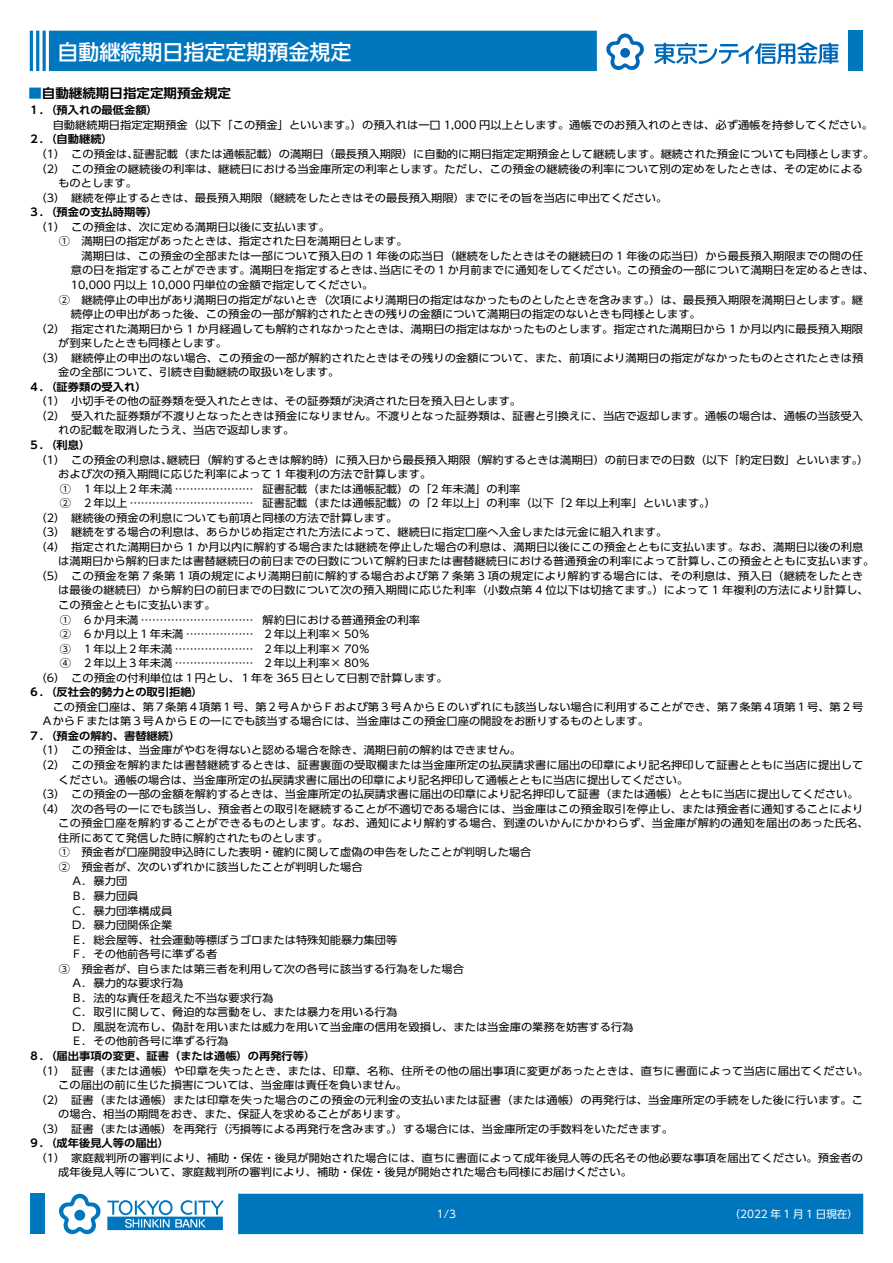
<style>
.page{position:relative;width:893px;height:1263px;background:#fff}
.page>*{position:absolute;margin:0;border:0;box-sizing:border-box;transform-origin:0 0}
.t1{font:500 21px "UD Shin Go Pr 6 N";color:#fff}
.t2{font:700 12.9px "UD Shin Go Pr 6 N De";color:#000;scale:1.05 1}
.t3{font:10.65px/14.5px "UD Shin Go Pr 6 N";color:#000;scale:1.05 1}
.t4{font:700 10.65px "UD Shin Go Pr 6 N De";color:#000;scale:1.05 1}
.t5{font:10.5px "UD Shin Go Pr 6 N";color:#fff}
.s1{color:#0076bf}
</style>
<div class="page">
<div style="left:238px;top:1194px;width:625px;height:40px;background:#0076bf"></div>
<div style="left:30px;top:1194px;width:15px;height:40px;background:#0076bf"></div>
<div style="left:49px;top:31px;width:548px;height:40px;background:#0076bf"></div>
<hr style="left:30px;top:31px;width:3px;height:40px;background:#0076bf">
<hr style="left:36px;top:31px;width:3px;height:40px;background:#0076bf">
<hr style="left:43px;top:31px;width:3px;height:40px;background:#0076bf">
<div style="left:848px;top:31px;width:15px;height:40px;background:#0076bf"></div>
<svg style="left:606px;top:33px;width:38px;height:37px"></svg>
<svg style="left:654px;top:42px;width:185px;height:22px"></svg>
<svg style="left:107px;top:1200px;width:117px;height:30px"></svg>
<svg style="left:59px;top:1194px;width:42px;height:40px"></svg>
<h1 class="t1" style="left:57px;top:35px;width:295px">自動継続期日指定定期預金規定</h1>
<p class="t2" style="left:28px;top:82px;width:194px"><span class="s1">■</span>自動継続期日指定定期預金規定</p>
<p class="t4" style="left:45px;top:102px;width:109px">（預入れの最低金額(</p>
<p class="t4" style="left:28px;top:102px;width:23px">１．</p>
<p class="t4" style="left:28px;top:131px;width:23px">２．</p>
<p class="t3" style="left:53px;top:117px;width:783px">自動継続期日指定定期預金（以下「この預金」といいます。）の預入れは一口 1,000 円以上とします。通帳でのお預入れのときは、必ず通帳を持参してください。</p>
<p class="t4" style="left:45px;top:131px;width:66px">（自動継続(</p>
<p class="t3" style="left:36px;top:146px;width:100px">（1）　この預金は、</p>
<p class="t3" style="left:36px;top:161px;width:790px">（2）　この預金の継続後の利率は、継続日における当金庫所定の利率とします。ただし、この預金の継続後の利率について別の定めをしたときは、その定めによる</p>
<p class="t3" style="left:58px;top:175px;width:76px">ものとします。</p>
<p class="t3" style="left:36px;top:190px;width:603px">（3）　継続を停止するときは、最長預入期限（継続をしたときはその最長預入期限）までにその旨を当店に申出てください。</p>
<p class="t4" style="left:45px;top:203px;width:109px">（預金の支払時期等(</p>
<p class="t3" style="left:133px;top:146px;width:708px">証書記載（または通帳記載）の満期日（最長預入期限）に自動的に期日指定定期預金として継続します。継続された預金についても同様とします。</p>
<p class="t4" style="left:28px;top:203px;width:23px">３．</p>
<p class="t3" style="left:36px;top:219px;width:282px">（1）　この預金は、次に定める満期日以後に支払います。</p>
<p class="t3" style="left:59px;top:234px;width:334px">①　満期日の指定があったときは、指定された日を満期日とします。</p>
<p class="t3" style="left:59px;top:248px;width:768px">　　満期日は、この預金の全部または一部について預入日の 1 年後の応当日（継続をしたときはその継続日の 1 年後の応当日）から最長預入期限までの間の任</p>
<p class="t3" style="left:379px;top:263px;width:473px">当店にその 1 か月前までに通知をしてください。この預金の一部について満期日を定めるときは、</p>
<p class="t3" style="left:71px;top:263px;width:301px">意の日を指定することができます。満期日を指定するときは、</p>
<p class="t3" style="left:71px;top:277px;width:290px">10,000 円以上 10,000 円単位の金額で指定してください。</p>
<p class="t3" style="left:59px;top:292px;width:767px">②　継続停止の申出があり満期日の指定がないとき（次項により満期日の指定はなかったものとしたときを含みます。）は、最長預入期限を満期日とします。継</p>
<p class="t3" style="left:71px;top:306px;width:601px">続停止の申出があった後、この預金の一部が解約されたときの残りの金額について満期日の指定のないときも同様とします。</p>
<p class="t3" style="left:36px;top:321px;width:790px">（2）　指定された満期日から 1 か月経過しても解約されなかったときは、満期日の指定はなかったものとします。指定された満期日から 1 か月以内に最長預入期限</p>
<p class="t3" style="left:58px;top:335px;width:162px">が到来したときも同様とします。</p>
<p class="t3" style="left:36px;top:350px;width:790px">（3）　継続停止の申出のない場合、この預金の一部が解約されたときはその残りの金額について、また、前項により満期日の指定がなかったものとされたときは預</p>
<p class="t3" style="left:58px;top:365px;width:269px">金の全部について、引続き自動継続の取扱いをします。</p>
<p class="t4" style="left:45px;top:378px;width:98px">（証券類の受入れ(</p>
<p class="t4" style="left:28px;top:378px;width:23px">４．</p>
<p class="t3" style="left:36px;top:394px;width:464px">（1）　小切手その他の証券類を受入れたときは、その証券類が決済された日を預入日とします。</p>
<p class="t3" style="left:36px;top:408px;width:790px">（2）　受入れた証券類が不渡りとなったときは預金になりません。不渡りとなった証券類は、証書と引換えに、当店で返却します。通帳の場合は、通帳の当該受入</p>
<p class="t3" style="left:58px;top:423px;width:226px">れの記載を取消したうえ、当店で返却します。</p>
<p class="t4" style="left:45px;top:436px;width:44px">（利息(</p>
<p class="t4" style="left:28px;top:436px;width:23px">５．</p>
<p class="t3" style="left:167px;top:452px;width:670px">継続日（解約するときは解約時）に預入日から最長預入期限（解約するときは満期日）の前日までの日数（以下「約定日数」といいます (。</p>
<p class="t3" style="left:36px;top:452px;width:132px">（1）　この預金の利息は、</p>
<p class="t3" style="left:58px;top:466px;width:357px">および次の預入期間に応じた利率によって 1 年複利の方法で計算します。</p>
<p class="t3" style="left:262px;top:481px;width:247px">証書記載（または通帳記載）の「2 年未満」の利率</p>
<p class="t3" style="left:60px;top:481px;width:186px">①　１年以上２年未満……………………</p>
<p class="t3" style="left:262px;top:495px;width:434px">証書記載（または通帳記載）の「2 年以上」の利率（以下「2 年以上利率」といいます (。</p>
<p class="t3" style="left:60px;top:495px;width:186px">②　２年以上………………………………</p>
<p class="t3" style="left:36px;top:510px;width:346px">（2）　継続後の預金の利息についても前項と同様の方法で計算します。</p>
<p class="t3" style="left:36px;top:525px;width:603px">（3）　継続をする場合の利息は、あらかじめ指定された方法によって、継続日に指定口座へ入金しまたは元金に組入れます。</p>
<p class="t3" style="left:36px;top:539px;width:790px">（4）　指定された満期日から 1 か月以内に解約する場合または継続を停止した場合の利息は、満期日以後にこの預金とともに支払います。なお、満期日以後の利息</p>
<p class="t3" style="left:717px;top:554px;width:151px">この預金とともに支払います。</p>
<p class="t3" style="left:58px;top:554px;width:634px">は満期日から解約日または書替継続日の前日までの日数について解約日または書替継続日における普通預金の利率によって計算し、</p>
<p class="t3" style="left:36px;top:568px;width:790px">（5）　この預金を第 7 条第 1 項の規定により満期日前に解約する場合および第 7 条第 3 項の規定により解約する場合には、その利息は、預入日（継続をしたとき</p>
<p class="t3" style="left:58px;top:583px;width:773px">は最後の継続日）から解約日の前日までの日数について次の預入期間に応じた利率（小数点第 4 位以下は切捨てます。）によって 1 年複利の方法により計算し、</p>
<p class="t3" style="left:58px;top:597px;width:151px">この預金とともに支払います。</p>
<p class="t3" style="left:262px;top:612px;width:151px">解約日における普通預金の利率</p>
<p class="t3" style="left:60px;top:612px;width:186px">①　６か月未満……………………………</p>
<p class="t3" style="left:60px;top:626px;width:186px">②　６か月以上１年未満…………………</p>
<p class="t3" style="left:60px;top:641px;width:186px">③　１年以上２年未満……………………</p>
<p class="t3" style="left:262px;top:626px;width:104px">２年以上利率× 50％</p>
<p class="t3" style="left:262px;top:641px;width:104px">２年以上利率× 70％</p>
<p class="t3" style="left:36px;top:655px;width:394px;text-indent:24px">④　２年以上３年未満……………………<br>（6）　この預金の付利単位は１円とし、１年を 365 日として日割で計算します。</p>
<p class="t4" style="left:45px;top:683px;width:151px">（反社会的勢力との取引拒絶(</p>
<p class="t3" style="left:262px;top:655px;width:104px">２年以上利率× 80％</p>
<p class="t4" style="left:28px;top:683px;width:23px">６．</p>
<p class="t3" style="left:41px;top:699px;width:784px;text-indent:11px">この預金口座は、第７条第４項第１号、第２号ＡからＦおよび第３号ＡからＥのいずれにも該当しない場合に利用することができ、第７条第４項第１号、第２号<br>ＡからＦまたは第３号ＡからＥの一にでも該当する場合には、当金庫はこの預金口座の開設をお断りするものとします。</p>
<p class="t4" style="left:45px;top:727px;width:130px">（預金の解約、書替継続(</p>
<p class="t4" style="left:28px;top:727px;width:23px">７．</p>
<p class="t3" style="left:36px;top:743px;width:464px">（1）　この預金は、当金庫がやむを得ないと認める場合を除き、満期日前の解約はできません。</p>
<p class="t3" style="left:36px;top:757px;width:790px">（2）　この預金を解約または書替継続するときは、証書裏面の受取欄または当金庫所定の払戻請求書に届出の印章により記名押印して証書とともに当店に提出して</p>
<p class="t3" style="left:58px;top:772px;width:601px">ください。通帳の場合は、当金庫所定の払戻請求書に届出の印章により記名押印して通帳とともに当店に提出してください。</p>
<p class="t3" style="left:36px;top:786px;width:785px">（3）　この預金の一部の金額を解約するときは、当金庫所定の払戻請求書に届出の印章により記名押印して証書（または通帳）とともに当店に提出してください。</p>
<p class="t3" style="left:36px;top:801px;width:790px">（4）　次の各号の一にでも該当し、預金者との取引を継続することが不適切である場合には、当金庫はこの預金取引を停止し、または預金者に通知することにより</p>
<p class="t3" style="left:58px;top:815px;width:773px">この預金口座を解約することができるものとします。なお、通知により解約する場合、到達のいかんにかかわらず、当金庫が解約の通知を届出のあった氏名、</p>
<p class="t3" style="left:58px;top:830px;width:259px">住所にあてて発信した時に解約されたものとします。</p>
<p class="t3" style="left:59px;top:845px;width:452px">①　預金者が口座開設申込時にした表明・確約に関して虚偽の申告をしたことが判明した場合</p>
<p class="t3" style="left:59px;top:859px;width:291px">②　預金者が、次のいずれかに該当したことが判明した場合</p>
<p class="t3" style="left:71px;top:874px;width:55px">Ａ．暴力団</p>
<p class="t3" style="left:71px;top:888px;width:66px">Ｂ．暴力団員</p>
<p class="t3" style="left:71px;top:903px;width:98px">Ｃ．暴力団準構成員</p>
<p class="t3" style="left:71px;top:917px;width:98px">Ｄ．暴力団関係企業</p>
<p class="t3" style="left:71px;top:932px;width:312px">Ｅ．総会屋等、社会運動等標ぼうゴロまたは特殊知能暴力集団等</p>
<p class="t3" style="left:71px;top:946px;width:141px">Ｆ．その他前各号に準ずる者</p>
<p class="t3" style="left:59px;top:961px;width:387px">③　預金者が、自らまたは第三者を利用して次の各号に該当する行為をした場合</p>
<p class="t3" style="left:71px;top:975px;width:109px">Ａ．暴力的な要求行為</p>
<p class="t3" style="left:71px;top:990px;width:194px">Ｂ．法的な責任を超えた不当な要求行為</p>
<p class="t3" style="left:71px;top:1005px;width:312px">Ｃ．取引に関して、脅迫的な言動をし、または暴力を用いる行為</p>
<p class="t3" style="left:71px;top:1019px;width:537px">Ｄ．風説を流布し、偽計を用いまたは威力を用いて当金庫の信用を毀損し、または当金庫の業務を妨害する行為</p>
<p class="t3" style="left:71px;top:1034px;width:151px">Ｅ．その他前各号に準ずる行為</p>
<p class="t4" style="left:45px;top:1047px;width:259px">（届出事項の変更、証書（または通帳）の再発行等(</p>
<p class="t4" style="left:28px;top:1047px;width:23px">８．</p>
<p class="t3" style="left:36px;top:1063px;width:795px">（1）　証書（または通帳）や印章を失ったとき、または、印章、名称、住所その他の届出事項に変更があったときは、直ちに書面によって当店に届出てください。</p>
<p class="t3" style="left:58px;top:1077px;width:334px">この届出の前に生じた損害については、当金庫は責任を負いません。</p>
<p class="t3" style="left:36px;top:1092px;width:790px">（2）　証書（または通帳）または印章を失った場合のこの預金の元利金の支払いまたは証書（または通帳）の再発行は、当金庫所定の手続をした後に行います。こ</p>
<p class="t3" style="left:58px;top:1106px;width:334px">の場合、相当の期間をおき、また、保証人を求めることがあります。</p>
<p class="t3" style="left:36px;top:1121px;width:609px">（3）　証書（または通帳）を再発行（汚損等による再発行を含みます。）する場合には、当金庫所定の手数料をいただきます。</p>
<p class="t4" style="left:45px;top:1134px;width:119px">（成年後見人等の届出(</p>
<p class="t4" style="left:28px;top:1134px;width:23px">９．</p>
<p class="t3" style="left:58px;top:1150px;width:768px;text-indent:-23px">（1）　家庭裁判所の審判により、補助・保佐・後見が開始された場合には、直ちに書面によって成年後見人等の氏名その他必要な事項を届出てください。預金者の成年後見人等について、家庭裁判所の審判により、補助・保佐・後見が開始された場合も同様にお届けください。</p>
<p class="t5" style="left:730px;top:1205px;width:130px">（2022 年 1 月 1 日現在(</p>
<p class="t5" style="left:437px;top:1205px;width:21px">1/3</p>
</div>
